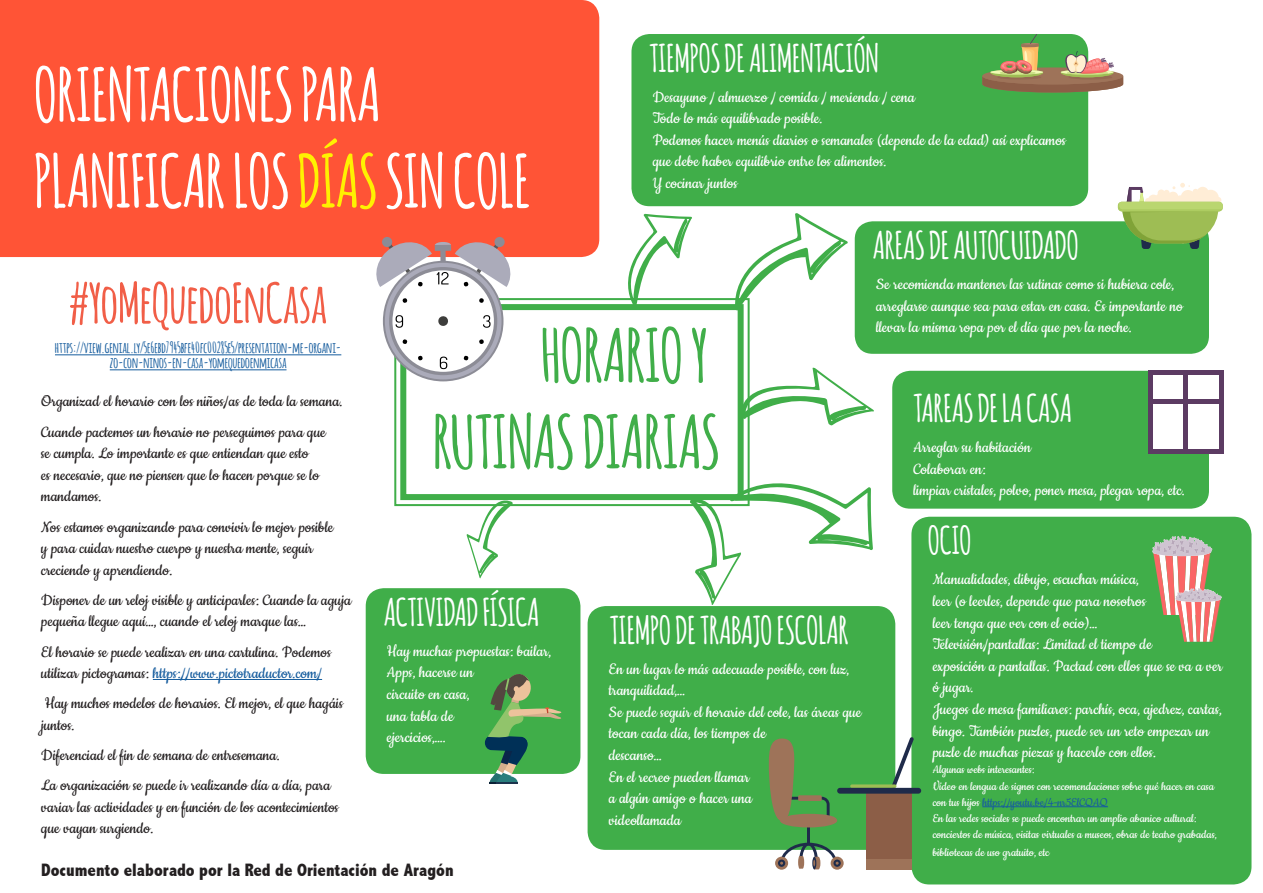
<style>
.page{position:relative;width:1263px;height:893px;background:#fff}
.page>*{position:absolute;margin:0;border:0;box-sizing:border-box;transform-origin:0 0}
.t1{font:700 72px/86.4px "Amatic";color:#fff}
.t2{font:700 72px "Amatic";color:#40ae49}
.t3{font:700 54px "Amatic";color:#f15e47}
.t4{font:700 37.5px "Amatic";color:#fff}
.t5{font:18px/21.6px "Cookie";color:#fff}
.t6{font:18px/21.6px "Cookie";color:#231f20}
.t7{font:800 condensed 18px "Abadi";color:#231f20}
.t8{font:700 15px/15px "Amatic";color:#175d9e;text-align:center}
.t9{font:13.5px/16.2px "Cookie";color:#fff}
.s1{color:#fff101}
.s2{color:#175d9e}
</style>
<div class="page">
<div style="left:631px;top:34px;width:457px;height:172px;background:#40ae49;border-radius:18px"></div>
<div style="left:855px;top:221px;width:354px;height:133px;background:#40ae49;border-radius:18px"></div>
<div style="left:892px;top:371px;width:317px;height:138px;background:#40ae49;border-radius:18px"></div>
<div style="left:588px;top:606px;width:307px;height:244px;background:#40ae49;border-radius:18px"></div>
<div style="left:366px;top:588px;width:214px;height:186px;background:#40ae49;border-radius:18px"></div>
<div style="left:911px;top:517px;width:340px;height:367px;background:#40ae49;border-radius:18px"></div>
<hr style="left:982px;top:806px;width:126px;height:1px;background:#175d9e">
<svg style="left:628px;top:214px;width:64px;height:83px"></svg>
<svg style="left:735px;top:213px;width:113px;height:84px"></svg>
<svg style="left:751px;top:367px;width:123px;height:59px"></svg>
<svg style="left:694px;top:483px;width:179px;height:122px"></svg>
<svg style="left:466px;top:507px;width:43px;height:72px"></svg>
<svg style="left:1118px;top:183px;width:105px;height:66px"></svg>
<svg style="left:982px;top:34px;width:141px;height:58px"></svg>
<div style="left:1148px;top:371px;width:75px;height:83px;background:#fff"></div>
<hr style="left:1148px;top:371px;width:75px;height:4px;background:#5c3b63">
<hr style="left:1148px;top:450px;width:75px;height:4px;background:#5c3b63">
<div style="left:1148px;top:399px;width:75px;height:5px;background:#5c3b63"></div>
<hr style="left:1148px;top:371px;width:4px;height:83px;background:#5c3b63">
<hr style="left:1219px;top:371px;width:4px;height:83px;background:#5c3b63">
<hr style="left:1184px;top:374px;width:4px;height:79px;background:#5c3b63">
<svg style="left:1152px;top:536px;width:70px;height:106px"></svg>
<hr style="left:489px;top:782px;width:22px;height:2px;background:#0a2136">
<hr style="left:497px;top:782px;width:21px;height:2px;background:#1c334d">
<svg style="left:485px;top:674px;width:77px;height:109px"></svg>
<svg style="left:394px;top:297px;width:357px;height:210px"></svg>
<div style="left:400px;top:304px;width:344px;height:196px;border:6px solid #40ae49"></div>
<div style="left:0;top:0;width:599px;height:257px;background:#ff5436"></div>
<hr style="left:153px;top:679px;width:169px;height:1px;background:#175d9e">
<div style="left:494px;top:237px;width:11px;height:10px;background:#8c8c96;border-radius:50%"></div>
<svg style="left:372px;top:239px;width:143px;height:133px"></svg>
<div style="left:382px;top:237px;width:10px;height:10px;background:#8c8c96;border-radius:50%"></div>
<hr style="left:55px;top:354px;width:286px;height:1px;background:#175d9e">
<hr style="left:110px;top:369px;width:176px;height:1px;background:#175d9e">
<svg style="left:892px;top:737px;width:22px;height:51px"></svg>
<svg style="left:850px;top:784px;width:46px;height:4px"></svg>
<div style="left:866px;top:793px;width:45px;height:77px;background:#8c5e47"></div>
<div style="left:866px;top:859px;width:45px;height:11px;background:#9e7359"></div>
<div style="left:837px;top:788px;width:84px;height:6px;background:#1f2b4a;border-radius:3px"></div>
<hr style="left:807px;top:821px;width:3px;height:23px;background:#1f2b4a">
<svg style="left:775px;top:857px;width:13px;height:13px"></svg>
<svg style="left:831px;top:857px;width:13px;height:13px"></svg>
<svg style="left:780px;top:842px;width:59px;height:27px"></svg>
<div style="left:780px;top:814px;width:57px;height:13px;background:#9e7359;border-radius:50%"></div>
<svg style="left:768px;top:738px;width:62px;height:83px"></svg>
<p class="t4" style="left:649px;top:31px;width:231px">TIEMPOS DE ALIMENTACIÓN</p>
<p class="t5" style="left:653px;top:87px;width:264px">Desayuno / almuerzo / comida / merienda / cena</p>
<p class="t5" style="left:653px;top:108px;width:171px">Todo lo más equilibrado posible.</p>
<p class="t5" style="left:653px;top:130px;width:415px">Podemos hacer menús diarios o semanales (depende de la edad) así explicamos que debe haber equilibrio entre los alimentos.</p>
<p class="t5" style="left:653px;top:173px;width:86px">Y cocinar juntos</p>
<p class="t4" style="left:873px;top:218px;width:207px">AREAS DE AUTOCUIDADO</p>
<p class="t5" style="left:876px;top:274px;width:308px">Se recomienda mantener las rutinas como si hubiera cole, arreglarse aunque sea para estar en casa. Es importante no llevar la misma ropa por el día que por la noche.</p>
<p class="t1" style="left:34px;top:49px;width:497px">ORIENTACIONES PARA<br>PLANIFICAR LOS<span class="s1">DÍAS</span>SIN COLE</p>
<p class="t3" style="left:69px;top:264px;width:259px">#YoMeQuedoEnCasa</p>
<p class="t8" style="left:55px;top:339px;width:288px">https://view.genial.ly/5e6ebd7945bfe40fc00285e5/presentation-me-organi&shy;zo-con-ninos-en-casa-yomequedoenmicasa</p>
<p class="t2" style="left:541px;top:304px;width:168px">HORARIO Y</p>
<p class="t2" style="left:433px;top:390px;width:288px">RUTINAS DIARIAS</p>
<p class="t4" style="left:913px;top:381px;width:160px">TAREAS DE LA CASA</p>
<p class="t5" style="left:913px;top:437px;width:119px">Arreglar su habitación</p>
<p class="t5" style="left:913px;top:458px;width:74px">Colaborar en:</p>
<p class="t5" style="left:913px;top:480px;width:273px">limpiar cristales, polvo, poner mesa, plegar ropa, etc.</p>
<p class="t6" style="left:41px;top:391px;width:303px">Organizad el horario con los niños/as de toda la semana.</p>
<p class="t6" style="left:41px;top:422px;width:286px">Cuando pactemos un horario no perseguimos para que se cumpla. Lo importante es que entiendan que esto<br>es necesario, que no piensen que lo hacen porque se lo mandamos.</p>
<p class="t6" style="left:41px;top:516px;width:294px">Nos estamos organizando para convivir lo mejor posible y para cuidar nuestro cuerpo y nuestra mente, seguir creciendo y aprendiendo.</p>
<p class="t6" style="left:41px;top:590px;width:311px">Disponer de un reloj visible y anticiparles: Cuando la aguja pequeña llegue aquí…, cuando el reloj marque las…</p>
<p class="t6" style="left:41px;top:641px;width:291px">El horario se puede realizar en una cartulina. Podemos utilizar pictogramas: <span class="s2">https://www.pictotraductor.com/</span></p>
<p class="t6" style="left:41px;top:693px;width:303px">Hay muchos modelos de horarios. El mejor, el que hagáis juntos.</p>
<p class="t6" style="left:41px;top:745px;width:240px">Diferenciad el fin de semana de entresemana.</p>
<p class="t6" style="left:41px;top:775px;width:299px">La organización se puede ir realizando día a día, para variar las actividades y en función de los acontecimientos que vayan surgiendo.</p>
<p class="t4" style="left:928px;top:514px;width:45px">OCIO</p>
<p class="t5" style="left:933px;top:569px;width:215px">Manualidades, dibujo, escuchar música, leer (o leerles, depende que para nosotros leer tenga que ver con el ocio)…</p>
<p class="t5" style="left:933px;top:634px;width:291px">Televisión/pantallas: Limitad el tiempo de<br>exposición a pantallas. Pactad con ellos que se va a ver ó jugar.</p>
<p class="t5" style="left:933px;top:699px;width:291px">Juegos de mesa familiares: parchís, oca, ajedrez, cartas, bingo. También puzles, puede ser un reto empezar un puzle de muchas piezas y hacerlo con ellos.</p>
<p class="t9" style="left:933px;top:762px;width:103px">Algunas webs interesantes:</p>
<p class="t9" style="left:933px;top:778px;width:283px">Vídeo en lengua de signos con recomendaciones sobre qué hacer en casa con tus hijos <span class="s2">https://youtu.be/4-nr5ElCQAQ</span></p>
<p class="t9" style="left:933px;top:811px;width:286px">En las redes sociales se puede encontrar un amplio abanico cultural: conciertos de música, visitas virtuales a museos, obras de teatro grabadas,</p>
<p class="t9" style="left:933px;top:845px;width:118px">bibliotecas de uso gratuito, etc</p>
<p class="t4" style="left:384px;top:585px;width:157px">ACTIVIDAD FÍSICA</p>
<p class="t5" style="left:387px;top:641px;width:166px">Hay muchas propuestas: bailar,<br>Apps, hacerse un<br>circuito en casa,<br>una tabla de<br>ejercicios,….</p>
<p class="t4" style="left:610px;top:603px;width:240px">TIEMPO DE TRABAJO ESCOLAR</p>
<p class="t5" style="left:609px;top:659px;width:242px">En un lugar lo más adecuado posible, con luz, tranquilidad,…</p>
<p class="t5" style="left:609px;top:702px;width:254px">Se puede seguir el horario del cole, las áreas que tocan cada día, los tiempos de<br>descanso…</p>
<p class="t5" style="left:609px;top:767px;width:145px">En el recreo pueden llamar a algún amigo o hacer una videollamada</p>
<p class="t7" style="left:41px;top:859px;width:414px">Documento elaborado por la Red de Orientación de Aragón</p>
</div>
